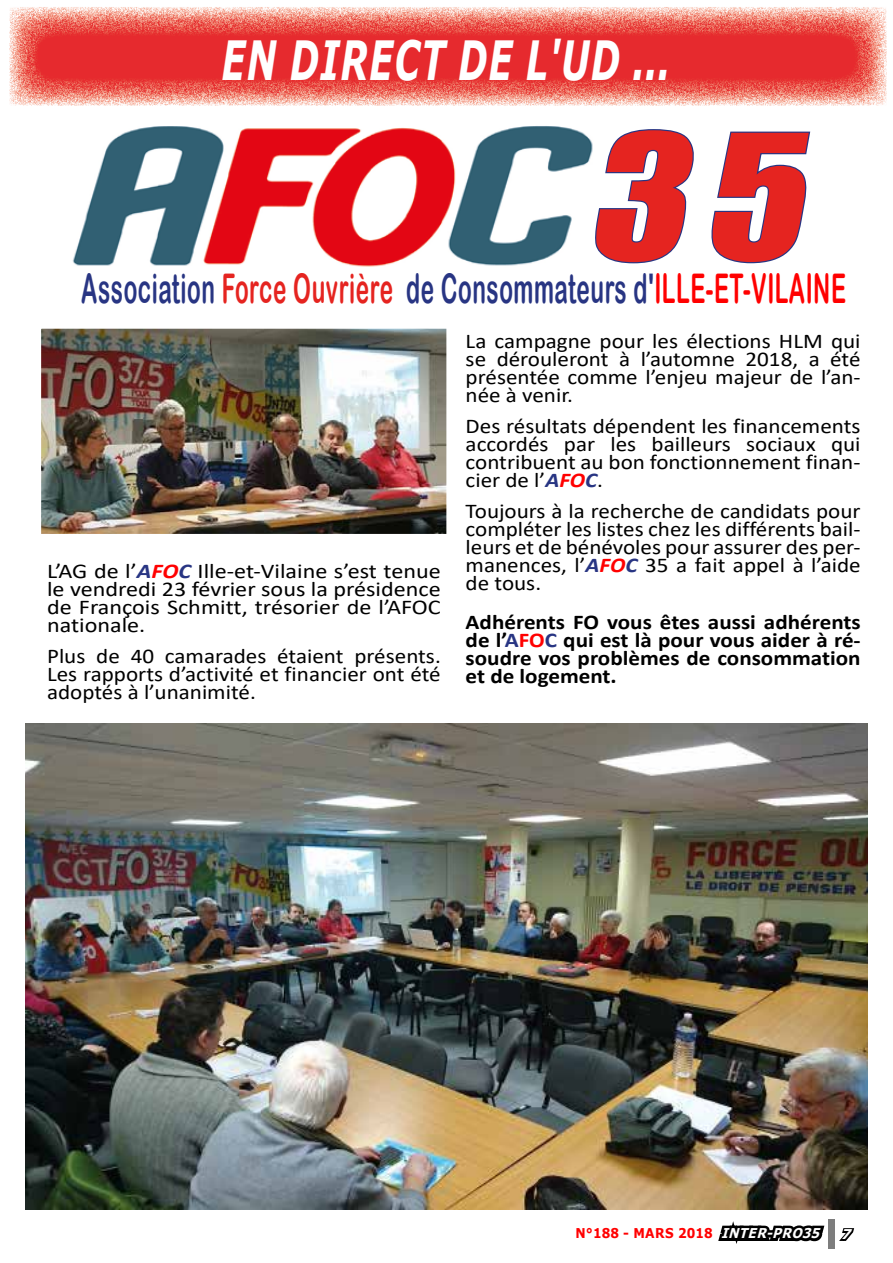
<style>
.page{position:relative;width:893px;height:1263px;background:#fff}
.page>*{position:absolute;margin:0;border:0;box-sizing:border-box;transform-origin:0 0}
.t1{font:italic 160.5px "Impact";color:#e52420;scale:1.14 1}
.t2{font:italic 700 54px "Verdana";letter-spacing:.035em;color:#fff;scale:.65 1}
.t3{font:40.95px "Arial Rounded MT Bold";letter-spacing:.025em;color:#283583;scale:.55 1}
.t4{font:21px/18px "Calibri";color:#000;text-align:justify;scale:1.1 1}
.t5{font:21px/18px "Calibri";color:#000;text-align:justify;scale:1.15 1}
.t6{font:700 21px/18px "Calibri";color:#000;text-align:justify;scale:1.1 1}
.t7{font:700 13.5px "Verdana";color:#f00;scale:.9 1}
.s1{color:#e52420}
.s2{color:#f00}
.s3{font-weight:700;font-style:italic;color:#283583}
.s4{font-weight:700;font-style:italic;color:#f00}
.s5{color:#283583}
.s6{font-style:italic;color:#fff}
</style>
<div class="page">
<svg style="left:839px;top:1228px;width:16px;height:13px"></svg>
<svg style="left:718px;top:1221px;width:107px;height:23px"></svg>
<div style="left:828px;top:1219px;width:6px;height:30px;background:#7d7d7d"></div>
<img style="left:25px;top:723px;width:842px;height:486px">
<img style="left:9px;top:7px;width:878px;height:99px">
<img style="left:41px;top:328px;width:406px;height:206px">
<img style="left:72px;top:126px;width:521px;height:141px">
<svg style="left:595px;top:129px;width:99px;height:135px"></svg>
<svg style="left:711px;top:131px;width:100px;height:133px"></svg>
<h2 class="t2" style="left:222px;top:22px;width:692px">EN DIRECT DE L'UD ...</h2>
<h1 class="t1" style="left:586px;top:72px;width:226px">35</h1>
<h3 class="t3" style="left:81px;top:265px;width:1392px">Association <span class="s1">Force Ouvrière</span> de Consommateurs d'<span class="s2">ILLE-ET-VILAINE</span></h3>
<p class="t5" style="left:47px;top:561px;width:344px">L’AG de l’<span class="s3">A</span><span class="s4">FO</span><span class="s3">C</span> Ille-et-Vilaine s’est tenue le vendredi 23 février sous la présidence de François Schmitt, trésorier de l’AFOC nationale.</p>
<p class="t4" style="left:47px;top:646px;width:359px">Plus de 40 camarades étaient présents.<br>Les rapports d’activité et financier ont été adoptés à l’unanimité.</p>
<p class="t4" style="left:466px;top:332px;width:361px">La campagne pour les élections HLM qui se dérouleront à l’automne 2018, a été présentée comme l’enjeu majeur de l’an&shy;née à venir.</p>
<p class="t4" style="left:466px;top:417px;width:361px">Des résultats dépendent les financements accordés par les bailleurs sociaux qui contribuent au bon fonctionnement finan&shy;cier de l’<span class="s3">A</span><span class="s4">FO</span><span class="s3">C</span>.</p>
<p class="t4" style="left:466px;top:501px;width:361px">Toujours à la recherche de candidats pour compléter les listes chez les différents bail&shy;leurs et de bénévoles pour assurer des per&shy;manences, l’<span class="s3">A</span><span class="s4">FO</span><span class="s3">C</span> 35 a fait appel à l’aide de tous.</p>
<p class="t6" style="left:466px;top:613px;width:361px">Adhérents FO vous êtes aussi adhérents de l’<span class="s5">A</span><span class="s2">FO</span><span class="s5">C</span> qui est là pour vous aider à ré&shy;soudre vos problèmes de consommation et de logement.</p>
<p class="t7" style="left:575px;top:1224px;width:313px">N ° 1 8 8 - M A RS 2 0 1 8 <span class="s6">INTER-PRO35 7</span></p>
</div>
